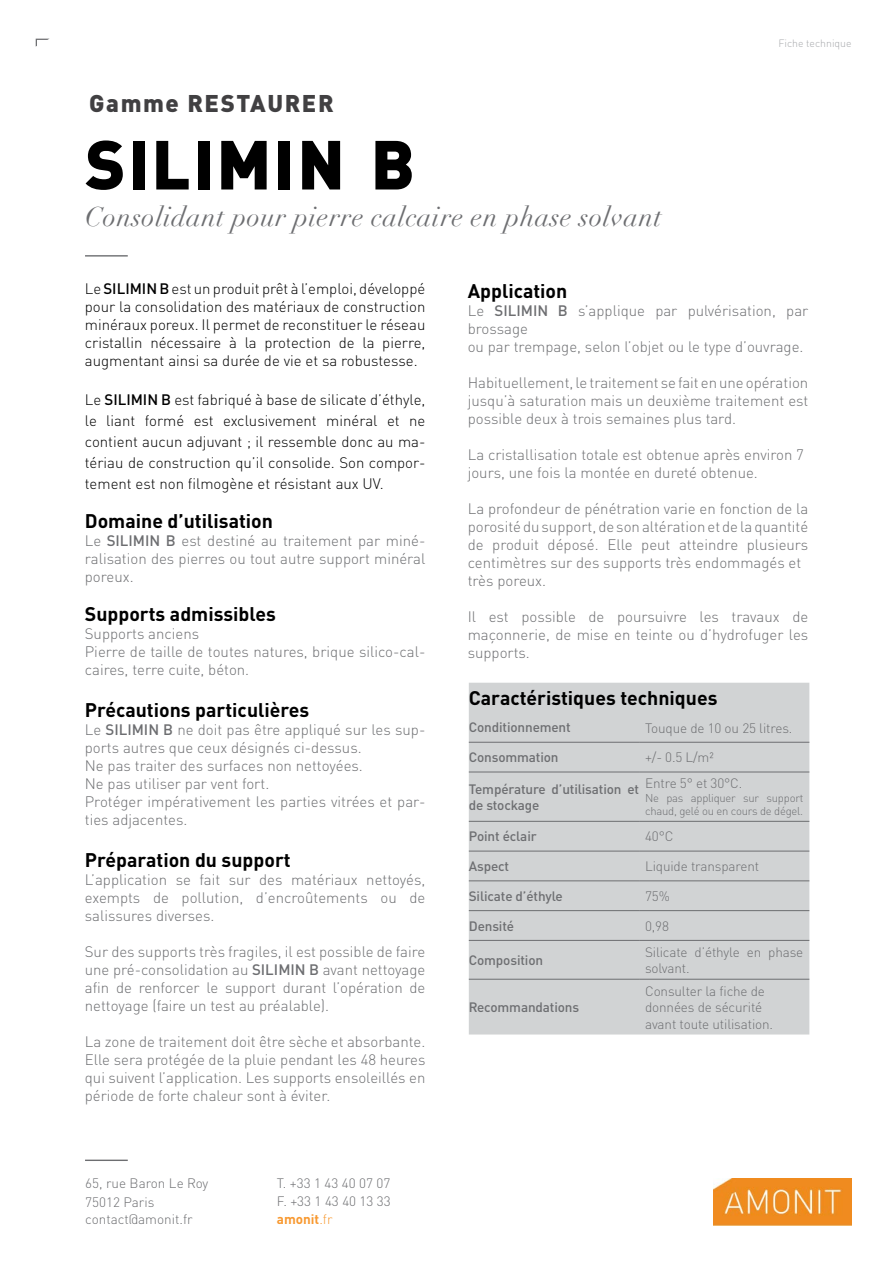
<style>
.page{position:relative;width:893px;height:1263px;background:#fff}
.page>*{position:absolute;margin:0;border:0;box-sizing:border-box;transform-origin:0 0}
.t1{font:900 68.25px "DINOT";letter-spacing:.03em;color:#000}
.t2{font:italic 27px "Didot";letter-spacing:.02em;color:#6d6e71}
.t3{font:900 23.85px "DINOT";letter-spacing:.065em;color:#414042}
.t4{font:700 19.5px "DINOT";color:#000}
.t5{font:300 15px/18px "DINOT";color:#6d6e71;text-align:justify}
.t6{font:300 15px/18px "DINOT";color:#000;text-align:justify}
.t7{font:300 13.5px/16.5px "DINOT";letter-spacing:-.01em;color:#6d6e71}
.t8{font:500 13.5px/16.5px "DINOT";letter-spacing:-.01em;color:#6d6e71}
.t9{font:300 11.25px/13.5px "DINOT";letter-spacing:-.02em;color:#6d6e71}
.t10{font:300 10.5px "DINOT";color:#a7a9ac}
.s1{font-weight:500}
.s2{font-weight:700;color:#f89931}
.s3{color:#f89931}
</style>
<div class="page">
<svg style="left:85px;top:255px;width:43px;height:2px"></svg>
<svg style="left:36px;top:39px;width:13px;height:8px"></svg>
<svg style="left:85px;top:1159px;width:43px;height:2px"></svg>
<img style="left:714px;top:1178px;width:138px;height:47px">
<div style="left:469px;top:683px;width:340px;height:351px;background:#d1d3d4"></div>
<hr style="left:469px;top:742px;width:170px;height:1px;background:#6d6e71">
<hr style="left:639px;top:742px;width:170px;height:1px;background:#6d6e71">
<hr style="left:469px;top:772px;width:170px;height:1px;background:#6d6e71">
<hr style="left:639px;top:772px;width:170px;height:1px;background:#6d6e71">
<hr style="left:469px;top:821px;width:170px;height:1px;background:#6d6e71">
<hr style="left:639px;top:821px;width:170px;height:1px;background:#6d6e71">
<hr style="left:469px;top:851px;width:170px;height:1px;background:#6d6e71">
<hr style="left:639px;top:851px;width:170px;height:1px;background:#6d6e71">
<hr style="left:469px;top:880px;width:170px;height:1px;background:#6d6e71">
<hr style="left:639px;top:880px;width:170px;height:1px;background:#6d6e71">
<hr style="left:469px;top:910px;width:170px;height:1px;background:#6d6e71">
<hr style="left:639px;top:910px;width:170px;height:1px;background:#6d6e71">
<hr style="left:469px;top:940px;width:170px;height:1px;background:#6d6e71">
<hr style="left:639px;top:940px;width:170px;height:1px;background:#6d6e71">
<hr style="left:469px;top:979px;width:170px;height:1px;background:#6d6e71">
<hr style="left:639px;top:979px;width:170px;height:1px;background:#6d6e71">
<h3 class="t3" style="left:89px;top:88px;width:246px">Gamme RESTAURER</h3>
<h1 class="t1" style="left:85px;top:119px;width:331px">SILIMIN B</h1>
<h2 class="t2" style="left:85px;top:200px;width:578px">Consolidant pour pierre calcaire en phase solvant</h2>
<p class="t10" style="left:778px;top:36px;width:75px">Fiche technique</p>
<p class="t6" style="left:85px;top:280px;width:342px">Le <span class="s1">SILIMIN B</span> est un produit prêt à l’emploi, développé pour la consolidation des matériaux de construction minéraux poreux. Il permet de reconstituer le réseau cristallin nécessaire à la protection de la pierre, augmentant ainsi sa durée de vie et sa robustesse.</p>
<p class="t6" style="left:85px;top:389px;width:342px;line-height:21px">Le <span class="s1">SILIMIN B</span> est fabriqué à base de silicate d’éthyle, le liant formé est exclusivement minéral et ne contient aucun adjuvant ; il ressemble donc au ma&shy;tériau de construction qu’il consolide. Son compor&shy;tement est non filmogène et résistant aux UV.</p>
<h3 class="t4" style="left:85px;top:508px;width:190px">Domaine d’utilisation</h3>
<p class="t5" style="left:85px;top:532px;width:342px">Le <span class="s1">SILIMIN B</span> est destiné au traitement par miné&shy;ralisation des pierres ou tout autre support minéral poreux.</p>
<h3 class="t4" style="left:85px;top:601px;width:193px">Supports admissibles</h3>
<p class="t5" style="left:85px;top:625px;width:342px;text-align:left">Supports anciens<br>Pierre de taille de toutes natures, brique silico-cal&shy;caires, terre cuite, béton.</p>
<h3 class="t4" style="left:85px;top:697px;width:226px">Précautions particulières</h3>
<p class="t5" style="left:85px;top:721px;width:342px;text-align:left">Le <span class="s1">SILIMIN B</span> ne doit pas être appliqué sur les sup&shy;ports autres que ceux désignés ci-dessus.<br>Ne pas traiter des surfaces non nettoyées.<br>Ne pas utiliser par vent fort.<br>Protéger impérativement les parties vitrées et par&shy;ties adjacentes.</p>
<h3 class="t4" style="left:85px;top:847px;width:207px">Préparation du support</h3>
<p class="t5" style="left:85px;top:871px;width:342px">L’application se fait sur des matériaux nettoyés, exempts de pollution, d’encroûtements ou de salissures diverses.</p>
<p class="t5" style="left:85px;top:943px;width:342px">Sur des supports très fragiles, il est possible de faire une pré-consolidation au <span class="s1">SILIMIN B</span> avant nettoyage afin de renforcer le support durant l’opération de nettoyage (faire un test au préalable).</p>
<p class="t5" style="left:85px;top:1033px;width:342px">La zone de traitement doit être sèche et absorbante.<br>Elle sera protégée de la pluie pendant les 48 heures qui suivent l’application. Les supports ensoleillés en période de forte chaleur sont à éviter.</p>
<p class="t7" style="left:85px;top:1174px;width:125px;line-height:18.8px">65, rue Baron Le Roy<br>75012 Paris</p>
<p class="t7" style="left:85px;top:1211px;width:109px">contact@amonit.fr</p>
<p class="t7" style="left:277px;top:1174px;width:116px;line-height:18px;text-align:justify">T. +33 1 43 40 07 07<br>F. +33 1 43 40 13 33 <span class="s2">amonit</span><span class="s3">.fr</span></p>
<h3 class="t4" style="left:468px;top:278px;width:101px">Application</h3>
<p class="t5" style="left:468px;top:301px;width:342px;text-align:left">Le <span class="s1">SILIMIN B</span> s’applique par pulvérisation, par brossage<br>ou par trempage, selon l’objet ou le type d’ouvrage.</p>
<p class="t5" style="left:468px;top:373px;width:342px">Habituellement, le traitement se fait en une opération jusqu’à saturation mais un deuxième traitement est possible deux à trois semaines plus tard.</p>
<p class="t5" style="left:468px;top:445px;width:338px">La cristallisation totale est obtenue après environ 7 jours, une fois la montée en dureté obtenue.</p>
<p class="t5" style="left:468px;top:499px;width:342px;text-align:left">La profondeur de pénétration varie en fonction de la porosité du support, de son altération et de la quantité de produit déposé. Elle peut atteindre plusieurs centimètres sur des supports très endommagés et très poreux.</p>
<p class="t5" style="left:468px;top:607px;width:342px">Il est possible de poursuivre les travaux de maçonnerie, de mise en teinte ou d’hydrofuger les supports.</p>
<h3 class="t4" style="left:469px;top:685px;width:250px">Caractéristiques techniques</h3>
<p class="t8" style="left:469px;top:719px;width:103px">Conditionnement</p>
<p class="t7" style="left:645px;top:719px;width:149px">Touque de 10 ou 25 litres.</p>
<p class="t8" style="left:469px;top:749px;width:91px">Consommation</p>
<p class="t7" style="left:645px;top:749px;width:70px">+/- 0.5 L/m²</p>
<p class="t8" style="left:469px;top:780px;width:172px">Température d’utilisation et de stockage</p>
<p class="t7" style="left:645px;top:775px;width:99px">Entre 5° et 30°C.</p>
<p class="t9" style="left:645px;top:791px;width:160px">Ne pas appliquer sur support chaud, gelé ou en cours de dégel.</p>
<p class="t8" style="left:469px;top:828px;width:69px">Point éclair</p>
<p class="t7" style="left:645px;top:828px;width:30px">40°C</p>
<p class="t8" style="left:469px;top:858px;width:42px">Aspect</p>
<p class="t7" style="left:645px;top:858px;width:116px">Liquide transparent</p>
<p class="t8" style="left:469px;top:887px;width:96px">Silicate d’éthyle</p>
<p class="t7" style="left:645px;top:888px;width:26px">75%</p>
<p class="t8" style="left:469px;top:917px;width:47px">Densité</p>
<p class="t7" style="left:645px;top:917px;width:25px">0,98</p>
<p class="t8" style="left:469px;top:951px;width:76px">Composition</p>
<p class="t7" style="left:645px;top:943px;width:160px">Silicate d’éthyle en phase solvant.</p>
<p class="t8" style="left:469px;top:999px;width:112px">Recommandations</p>
<p class="t7" style="left:645px;top:982px;width:130px">Consulter la fiche de données de sécurité avant toute utilisation.</p>
</div>
